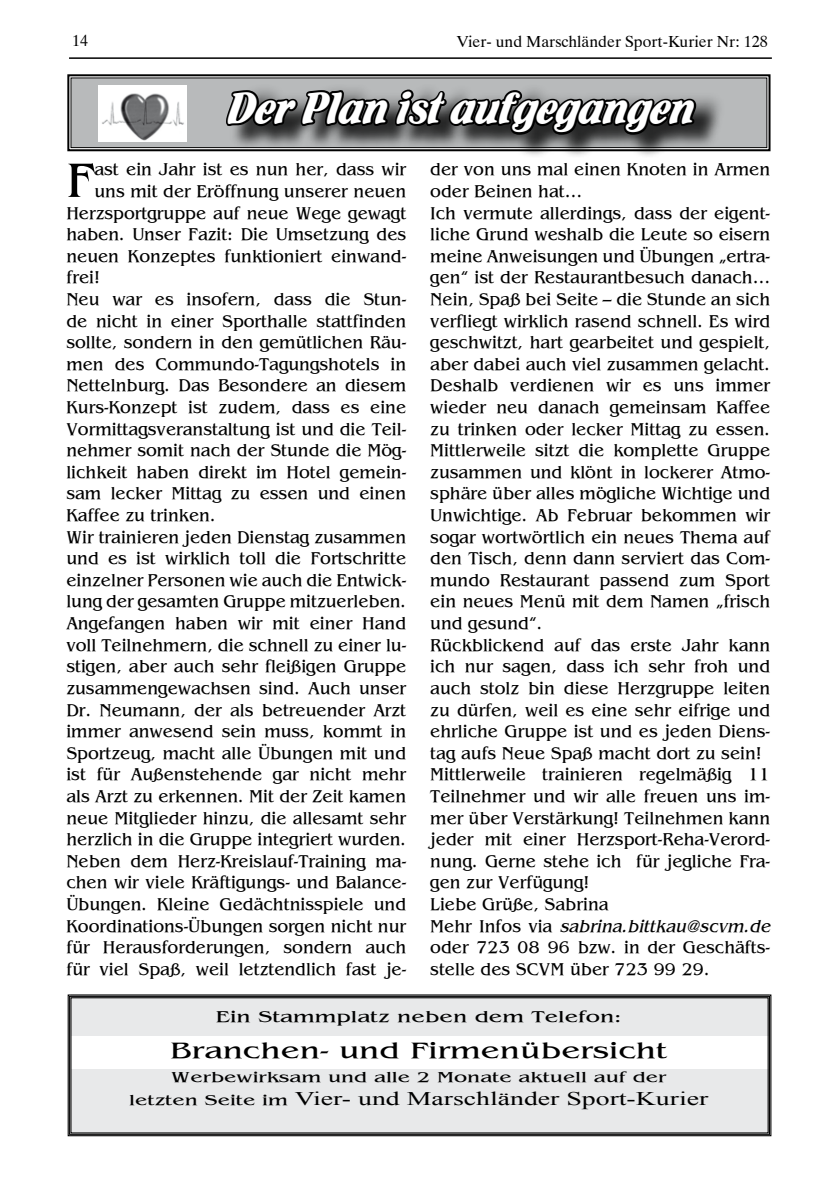
<style>
.page{position:relative;width:840px;height:1191px;background:#fff}
.page>*{position:absolute;margin:0;border:0;box-sizing:border-box;transform-origin:0 0}
.t1{font:51.4px "Bangle Normal";color:#000}
.t2{font:47.2px "Flamenco D";color:#fff}
.t3{font:23.4px "Bangle Normal";color:#000;scale:1.44 1}
.t4{font:19.2px "Times New Roman";color:#000;scale:1.44 1}
.t5{font:18px/21.6px "Bangle Normal";color:#000}
.t6{font:italic 18px "Bangle";color:#000}
.t7{font:16.4px "Bangle Normal";color:#000;scale:1.44 1}
.t8{font:16px "Dutch 801 BT";color:#000}
.t9{font:15.2px "Bangle Normal";color:#000;scale:1.44 1}
.s1{font-family:"Bangle Normal";font-style:normal}
.s2{font-family:"Bangle Normal";font-size:15.2px}
</style>
<div class="page">
<hr style="left:69px;top:57px;width:702px;height:2px;background:#000">
<svg style="left:67px;top:74px;width:704px;height:78px;background:#999a9b"></svg>
<div style="left:229px;top:93px;width:490px;height:65px;background:#000;opacity:.75"></div>
<div style="left:235px;top:81px;width:489px;height:66px;background:#000;opacity:.29"></div>
<svg style="left:223px;top:86px;width:475px;height:52px;background:#484949"></svg>
<svg style="left:67px;top:994px;width:704px;height:142px"></svg>
<div style="left:70px;top:997px;width:698px;height:136px;border:1px solid #000"></div>
<img style="left:98px;top:86px;width:88px;height:56px">
<p class="t8" style="left:72px;top:31px;width:17px">14</p>
<p class="t8" style="left:456px;top:32px;width:313px">Vier- und Marschländer Sport-Kurier Nr: 128</p>
<h2 class="t2" style="left:229px;top:80px;width:468px">Der Plan ist aufgegangen</h2>
<h1 class="t1" style="left:66px;top:147px;width:30px">F</h1>
<p class="t5" style="left:94px;top:158px;width:313px">ast ein Jahr ist es nun her, dass wir</p>
<p class="t5" style="left:430px;top:158px;width:341px">der von uns mal einen Knoten in Armen oder Beinen hat…<br>Ich vermute allerdings, dass der eigent&shy;liche Grund weshalb die Leute so eisern meine Anweisungen und Übungen „ertra&shy;gen“ ist der Restaurantbesuch danach… Nein, Spaß bei Seite – die Stunde an sich verfliegt wirklich rasend schnell. Es wird geschwitzt, hart gearbeitet und gespielt, aber dabei auch viel zusammen gelacht.<br>Deshalb verdienen wir es uns immer wieder neu danach gemeinsam Kaffee zu trinken oder lecker Mittag zu essen.<br>Mittlerweile sitzt die komplette Gruppe zusammen und klönt in lockerer Atmo&shy;sphäre über alles mögliche Wichtige und Unwichtige. Ab Februar bekommen wir sogar wortwörtlich ein neues Thema auf den Tisch, denn dann serviert das Com&shy;mundo Restaurant passend zum Sport ein neues Menü mit dem Namen „frisch und gesund“.<br>Rückblickend auf das erste Jahr kann ich nur sagen, dass ich sehr froh und auch stolz bin diese Herzgruppe leiten zu dürfen, weil es eine sehr eifrige und ehrliche Gruppe ist und es jeden Diens&shy;tag aufs Neue Spaß macht dort zu sein!<br>Mittlerweile trainieren regelmäßig 11<br>Teilnehmer und wir alle freuen uns im&shy;mer über Verstärkung! Teilnehmen kann jeder mit einer Herzsport-Reha-Verord&shy;nung. Gerne stehe ich für jegliche Fra&shy;gen zur Verfügung!<br>Liebe Grüße, Sabrina</p>
<p class="t6" style="left:430px;top:914px;width:341px"><span class="s1">Mehr Infos via</span> sabrina.bittkau@scvm.de</p>
<p class="t5" style="left:430px;top:935px;width:341px">oder 723 08 96 bzw. in der Geschäfts&shy;stelle des SCVM über 723 99 29.</p>
<p class="t7" style="left:215px;top:1006px;width:283px">Ein Stammplatz neben dem Telefon:</p>
<p class="t3" style="left:170px;top:1035px;width:346px">Branchen- und Firmenübersicht</p>
<p class="t9" style="left:171px;top:1067px;width:345px">Werbewirksam und alle 2 Monate aktuell auf der</p>
<p class="t4" style="left:129px;top:1088px;width:403px"><span class="s2">letzten Seite im</span> Vier- und Marschländer Sport-Kurier</p>
<p class="t5" style="left:94px;top:179px;width:313px">uns mit der Eröffnung unserer neuen</p>
<p class="t5" style="left:66px;top:201px;width:341px">Herzsportgruppe auf neue Wege gewagt</p>
<p class="t5" style="left:66px;top:223px;width:341px">haben. Unser Fazit: Die Umsetzung des</p>
<p class="t5" style="left:66px;top:244px;width:341px">neuen Konzeptes funktioniert einwand-</p>
<p class="t5" style="left:66px;top:266px;width:35px">frei!</p>
<p class="t5" style="left:66px;top:287px;width:341px">Neu war es insofern, dass die Stun-</p>
<p class="t5" style="left:66px;top:309px;width:341px">de nicht in einer Sporthalle stattfinden</p>
<p class="t5" style="left:66px;top:331px;width:341px">sollte, sondern in den gemütlichen Räu-</p>
<p class="t5" style="left:66px;top:352px;width:341px">men des Commundo-Tagungshotels in</p>
<p class="t5" style="left:66px;top:374px;width:341px">Nettelnburg. Das Besondere an diesem</p>
<p class="t5" style="left:66px;top:395px;width:341px">Kurs-Konzept ist zudem, dass es eine</p>
<p class="t5" style="left:66px;top:417px;width:341px">Vormittagsveranstaltung ist und die Teil-</p>
<p class="t5" style="left:66px;top:439px;width:341px">nehmer somit nach der Stunde die Mög-</p>
<p class="t5" style="left:66px;top:460px;width:341px">lichkeit haben direkt im Hotel gemein-</p>
<p class="t5" style="left:66px;top:482px;width:341px">sam lecker Mittag zu essen und einen</p>
<p class="t5" style="left:66px;top:503px;width:151px">Kaffee zu trinken.</p>
<p class="t5" style="left:66px;top:525px;width:341px">Wir trainieren jeden Dienstag zusammen</p>
<p class="t5" style="left:66px;top:547px;width:341px">und es ist wirklich toll die Fortschritte</p>
<p class="t5" style="left:66px;top:568px;width:341px">einzelner Personen wie auch die Entwick-</p>
<p class="t5" style="left:66px;top:590px;width:341px">lung der gesamten Gruppe mitzuerleben.</p>
<p class="t5" style="left:66px;top:611px;width:341px">Angefangen haben wir mit einer Hand</p>
<p class="t5" style="left:66px;top:633px;width:341px">voll Teilnehmern, die schnell zu einer lu-</p>
<p class="t5" style="left:66px;top:655px;width:341px">stigen, aber auch sehr fleißigen Gruppe</p>
<p class="t5" style="left:66px;top:676px;width:341px">zusammengewachsen sind. Auch unser</p>
<p class="t5" style="left:66px;top:698px;width:341px">Dr. Neumann, der als betreuender Arzt</p>
<p class="t5" style="left:66px;top:719px;width:341px">immer anwesend sein muss, kommt in</p>
<p class="t5" style="left:66px;top:741px;width:341px">Sportzeug, macht alle Übungen mit und</p>
<p class="t5" style="left:66px;top:763px;width:341px">ist für Außenstehende gar nicht mehr</p>
<p class="t5" style="left:66px;top:784px;width:341px">als Arzt zu erkennen. Mit der Zeit kamen</p>
<p class="t5" style="left:66px;top:806px;width:341px">neue Mitglieder hinzu, die allesamt sehr</p>
<p class="t5" style="left:66px;top:827px;width:341px">herzlich in die Gruppe integriert wurden.</p>
<p class="t5" style="left:66px;top:849px;width:341px">Neben dem Herz-Kreislauf-Training ma-</p>
<p class="t5" style="left:66px;top:871px;width:341px">chen wir viele Kräftigungs- und Balance-</p>
<p class="t5" style="left:66px;top:892px;width:341px">Übungen. Kleine Gedächtnisspiele und</p>
<p class="t5" style="left:66px;top:914px;width:341px">Koordinations-Übungen sorgen nicht nur</p>
<p class="t5" style="left:66px;top:935px;width:341px">für Herausforderungen, sondern auch</p>
<p class="t5" style="left:66px;top:957px;width:341px">für viel Spaß, weil letztendlich fast je-</p>
</div>
